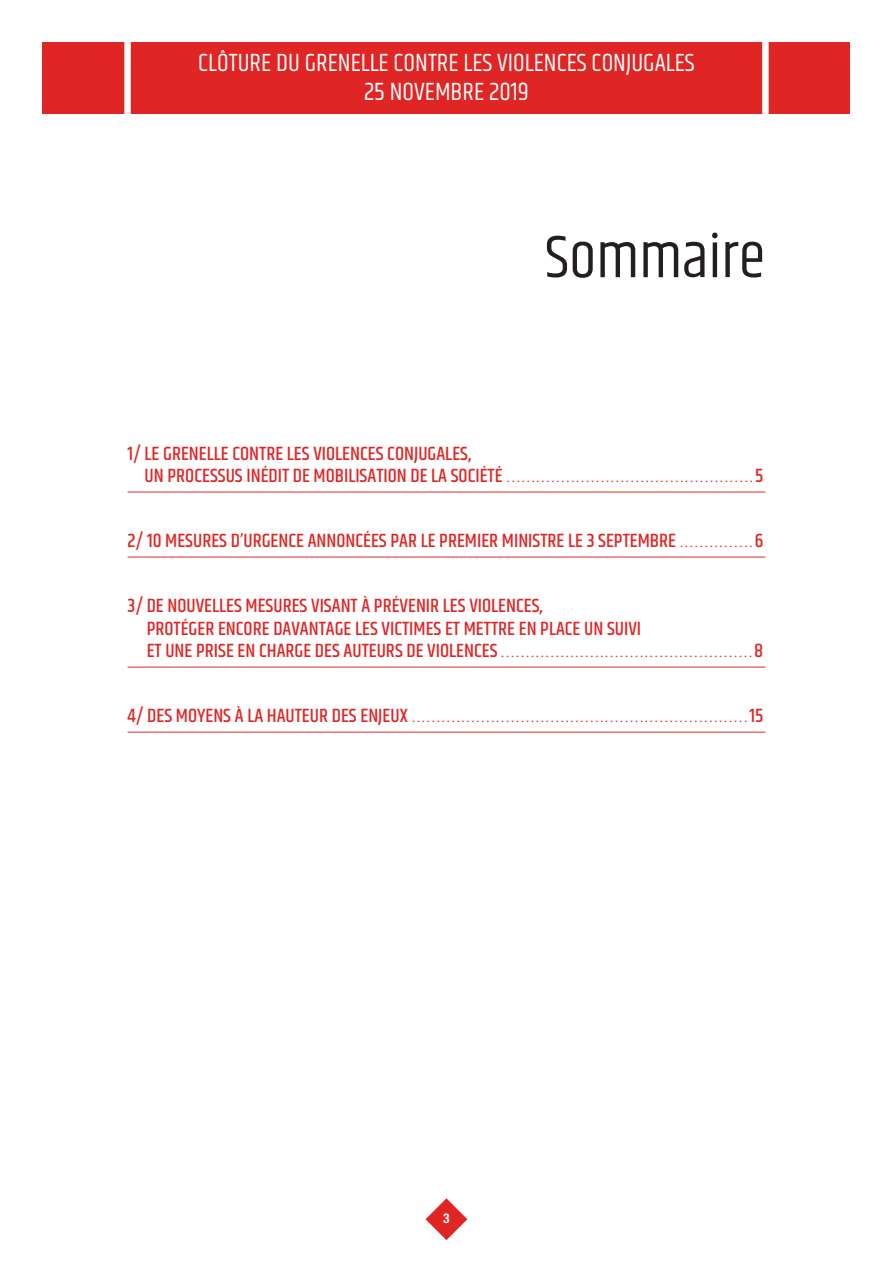
<style>
.page{position:relative;width:893px;height:1263px;background:#fff}
.page>*{position:absolute;margin:0;border:0;box-sizing:border-box;transform-origin:0 0}
.t1{font:61.5px "Khand";color:#231f20}
.t2{font:25.5px/28.8px "Khand";color:#fff;text-align:center}
.t3{font:500 19.5px/22.5px "Khand";color:#e02525}
.t4{font:500 13.5px "Khand";color:#e02525}
.t5{font:700 condensed 13.5px "Helvetica Neue";color:#fff}
.s1{font-size:19.5px}
.s2{font-size:13.5px}
</style>
<div class="page">
<div style="left:43px;top:43px;width:807px;height:71px;background:#e02525"></div>
<svg style="left:426px;top:1198px;width:41px;height:42px"></svg>
<div style="left:125px;top:39px;width:6px;height:75px;background:#fff"></div>
<div style="left:762px;top:39px;width:6px;height:75px;background:#fff"></div>
<hr style="left:128px;top:492px;width:637px;height:1px;background:#e02525">
<hr style="left:128px;top:557px;width:637px;height:1px;background:#e02525">
<hr style="left:128px;top:667px;width:637px;height:1px;background:#e02525">
<hr style="left:128px;top:732px;width:637px;height:1px;background:#e02525">
<h2 class="t2" style="left:198px;top:49px;width:498px">CLÔTURE DU GRENELLE CONTRE LES VIOLENCES CONJUGALES<br>25 NOVEMBRE 2019</h2>
<h1 class="t1" style="left:545px;top:233px;width:222px">Sommaire</h1>
<h3 class="t3" style="left:128px;top:443px;width:345px">1/ LE GRENELLE CONTRE LES VIOLENCES CONJUGALES,</h3>
<p class="t4" style="left:145px;top:473px;width:620px"><span class="s1">UN PROCESSUS INÉDIT DE MOBILISATION DE LA SOCIÉTÉ</span> . . . . . . . . . . . . . . . . . . . . . . . . . . . . . . . . . . . . . . . . . . . . . . . . . . <span class="s1">5</span></p>
<h3 class="t3" style="left:128px;top:530px;width:637px">2/ 10 MESURES D’URGENCE ANNONCÉES PAR LE PREMIER MINISTRE LE 3 SEPTEMBRE <span class="s2">. . . . . . . . . . . . . . .</span> 6</h3>
<h3 class="t3" style="left:147px;top:595px;width:496px;text-indent:-19px">3/ DE NOUVELLES MESURES VISANT À PRÉVENIR LES VIOLENCES,<br>PROTÉGER ENCORE DAVANTAGE LES VICTIMES ET METTRE EN PLACE UN SUIVI</h3>
<p class="t4" style="left:147px;top:648px;width:618px"><span class="s1">ET UNE PRISE EN CHARGE DES AUTEURS DE VIOLENCES</span> . . . . . . . . . . . . . . . . . . . . . . . . . . . . . . . . . . . . . . . . . . . . . . . . . . . <span class="s1">8</span></p>
<p class="t4" style="left:128px;top:713px;width:637px"><span class="s1">4/ DES MOYENS À LA HAUTEUR DES ENJEUX</span> . . . . . . . . . . . . . . . . . . . . . . . . . . . . . . . . . . . . . . . . . . . . . . . . . . . . . . . . . . . . . . . . . . . . <span class="s1">15</span></p>
<p class="t5" style="left:443px;top:1207px;width:8px">3</p>
</div>
